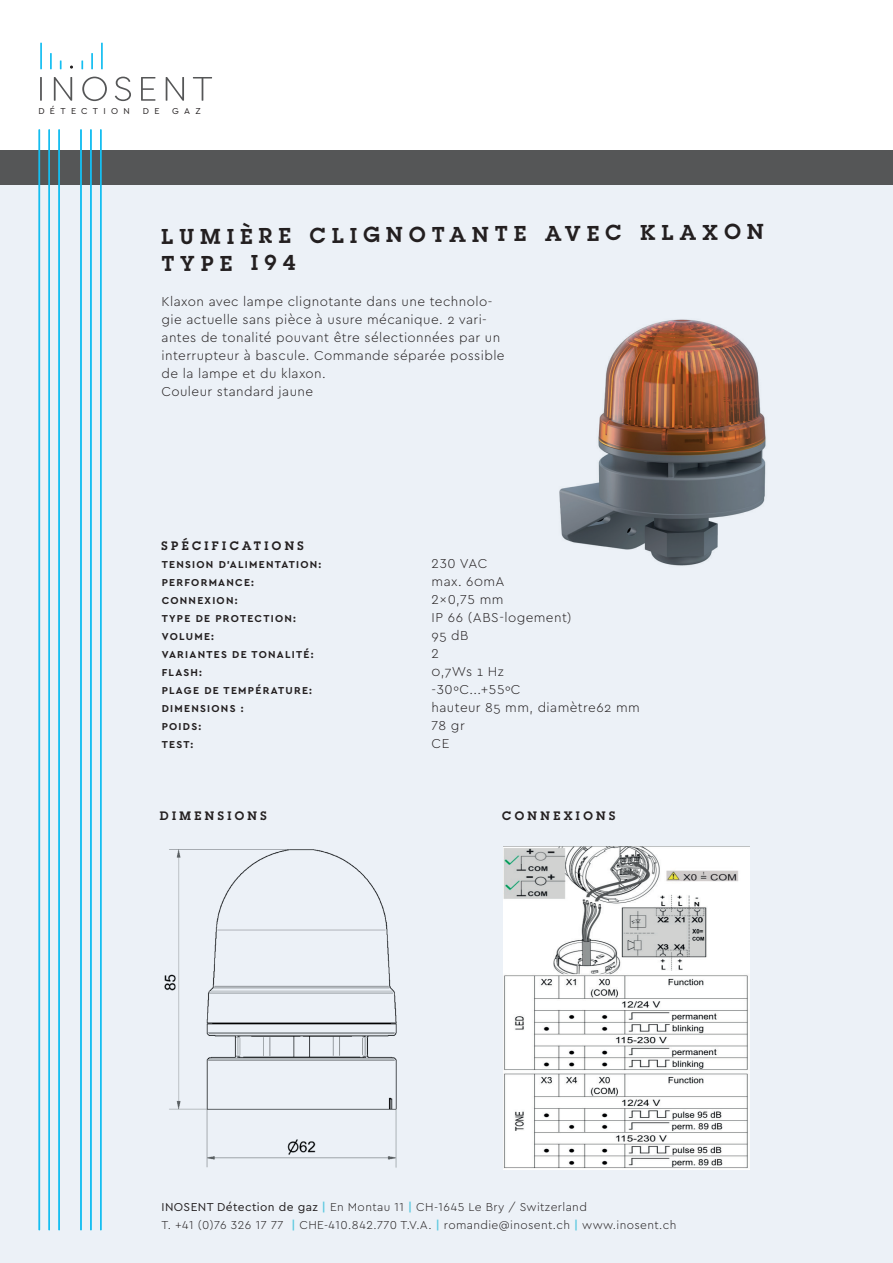
<style>
.page{position:relative;width:893px;height:1263px;background:#fff}
.page>*{position:absolute;margin:0;border:0;box-sizing:border-box;transform-origin:0 0}
.t1{font:600 21px/25px "Lubalin Graph";color:#231f20}
.t2{font:300 13.5px/18px "Cera PRO";letter-spacing:.03em;color:#231f20}
.t3{font:300 12px/18px "Cera PRO";letter-spacing:.03em;color:#231f20}
.t4{font:600 12px "Lubalin Graph";letter-spacing:.28em;color:#231f20}
.t5{font:700 10.5px "Cera PRO";letter-spacing:.12em;color:#231f20}
.t6{font:9px "Cera PRO";letter-spacing:.595em;color:#231f20}
.s1{font-weight:400}
.s2{font-weight:700;color:#61cae1}
</style>
<div class="page">
<div style="left:0;top:163px;width:893px;height:1100px;background:#ecf1f7"></div>
<div style="left:0;top:150px;width:893px;height:34px;background:#555657"></div>
<hr style="left:39px;top:129px;width:1px;height:1101px;background:#15bef1">
<hr style="left:49px;top:129px;width:1px;height:1101px;background:#15bef1">
<hr style="left:58px;top:129px;width:2px;height:1101px;background:#15bef1">
<hr style="left:100px;top:129px;width:2px;height:1101px;background:#15bef1">
<hr style="left:90px;top:129px;width:2px;height:1101px;background:#15bef1">
<hr style="left:80px;top:129px;width:2px;height:1101px;background:#15bef1">
<svg style="left:40px;top:77px;width:172px;height:24px"></svg>
<hr style="left:40px;top:43px;width:2px;height:26px;background:#15bef1">
<svg style="left:50px;top:53px;width:2px;height:16px"></svg>
<svg style="left:60px;top:60px;width:2px;height:9px"></svg>
<hr style="left:101px;top:43px;width:2px;height:26px;background:#15bef1">
<svg style="left:91px;top:53px;width:2px;height:16px"></svg>
<svg style="left:81px;top:60px;width:2px;height:9px"></svg>
<img style="left:164px;top:849px;width:233px;height:319px">
<img style="left:503px;top:847px;width:247px;height:323px">
<img style="left:559px;top:319px;width:207px;height:247px">
<p class="t6" style="left:38px;top:105px;width:93px">DÉTECTION</p>
<p class="t6" style="left:143px;top:105px;width:18px">D E</p>
<p class="t6" style="left:172px;top:105px;width:30px">GAZ</p>
<h1 class="t1" style="left:161px;top:226px;width:604px;rotate:-1deg">LUMIÈRE CLIGNOTANTE AVEC KLAXON<br>TYPE I94</h1>
<p class="t2" style="left:162px;top:292px;width:345px">Klaxon avec lampe clignotante dans une technolo&shy;gie actuelle sans pièce à usure mécanique. 2 vari&shy;antes de tonalité pouvant être sélectionnées par un interrupteur à bascule. Commande séparée possible de la lampe et du klaxon.<br>Couleur standard jaune</p>
<p class="t4" style="left:162px;top:538px;width:144px">SPÉCIFICATIONS</p>
<p class="t5" style="left:162px;top:557px;width:161px">TENSION D’ALIMENTATION:</p>
<p class="t2" style="left:432px;top:554px;width:57px">230 VAC</p>
<p class="t5" style="left:162px;top:575px;width:94px">PERFORMANCE:</p>
<p class="t2" style="left:432px;top:572px;width:74px">max. 60mA</p>
<p class="t5" style="left:162px;top:593px;width:77px">CONNEXION:</p>
<p class="t2" style="left:432px;top:590px;width:73px">2x0,75 mm</p>
<p class="t5" style="left:162px;top:611px;width:136px">TYPE DE PROTECTION:</p>
<p class="t2" style="left:432px;top:608px;width:142px">IP 66 (ABS-logement)</p>
<p class="t5" style="left:162px;top:629px;width:54px">VOLUME:</p>
<p class="t2" style="left:432px;top:626px;width:38px">95 dB</p>
<p class="t5" style="left:162px;top:647px;width:153px">VARIANTES DE TONALITÉ:</p>
<p class="t2" style="left:432px;top:644px;width:9px">2</p>
<p class="t5" style="left:162px;top:665px;width:42px">FLASH:</p>
<p class="t2" style="left:432px;top:662px;width:74px">0,7Ws 1 Hz</p>
<p class="t5" style="left:162px;top:683px;width:152px">PLAGE DE TEMPÉRATURE:</p>
<p class="t2" style="left:432px;top:680px;width:90px">-30ºC...+55ºC</p>
<p class="t5" style="left:162px;top:701px;width:83px">DIMENSIONS :</p>
<p class="t2" style="left:432px;top:698px;width:210px">hauteur 85 mm, diamètre62 mm</p>
<p class="t5" style="left:162px;top:719px;width:41px">POIDS:</p>
<p class="t2" style="left:432px;top:716px;width:35px">78 gr</p>
<p class="t5" style="left:162px;top:737px;width:33px">TEST:</p>
<p class="t2" style="left:432px;top:734px;width:19px">CE</p>
<p class="t4" style="left:160px;top:808px;width:108px">DIMENSIONS</p>
<p class="t4" style="left:502px;top:808px;width:115px">CONNEXIONS</p>
<p class="t3" style="left:162px;top:1198px;width:516px"><span class="s1">INOSENT Détection de gaz</span> <span class="s2">|</span> En Montau 11 <span class="s2">|</span> CH-1645 Le Bry / Switzerland<br>T. +41 (0)76 326 17 77 <span class="s2">|</span> CHE-410.842.770 T.V.A. <span class="s2">|</span> romandie@inosent.ch <span class="s2">|</span> www.inosent.ch</p>
</div>
